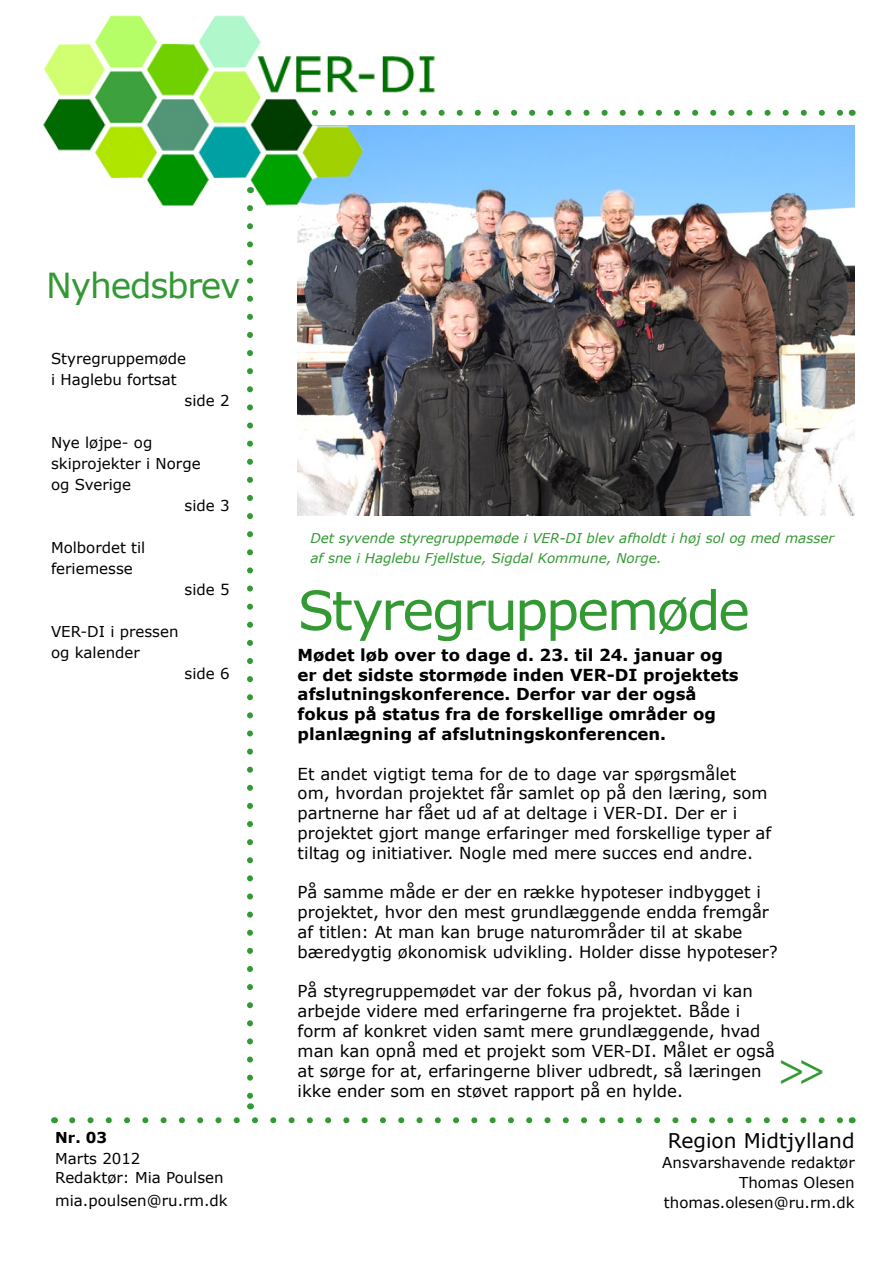
<style>
.page{position:relative;width:893px;height:1263px;background:#fff}
.page>*{position:absolute;margin:0;border:0;box-sizing:border-box;transform-origin:0 0}
.t1{font:54px "Verdana";letter-spacing:-.05em;color:#393}
.t2{font:45px "Myriad Pro";color:#393}
.t3{font:34.5px "Verdana";letter-spacing:-.035em;color:#393}
.t4{font:20.25px "Verdana";color:#000}
.t5{font:16.5px/19.8px "Verdana";color:#000}
.t6{font:700 16.5px/19.8px "Verdana";color:#000}
.t7{font:15px/20.2px "Verdana";color:#000}
.t8{font:700 15px "Verdana";color:#000}
.t9{font:italic 13.5px/19.8px "Verdana";color:#393}
</style>
<div class="page">
<svg style="left:456px;top:110px;width:387px;height:6px"></svg>
<svg style="left:247px;top:223px;width:6px;height:874px"></svg>
<img style="left:298px;top:125px;width:557px;height:391px">
<img style="left:43px;top:15px;width:403px;height:204px">
<svg style="left:72px;top:1117px;width:771px;height:6px"></svg>
<h3 class="t3" style="left:46px;top:263px;width:196px">Nyhedsbrev</h3>
<p class="t7" style="left:51px;top:348px;width:137px">Styregruppemøde</p>
<p class="t7" style="left:51px;top:369px;width:127px">i Haglebu fortsat</p>
<p class="t7" style="left:185px;top:390px;width:47px">side 2</p>
<p class="t7" style="left:51px;top:432px;width:103px">Nye løjpe- og</p>
<p class="t7" style="left:51px;top:453px;width:151px">skiprojekter i Norge</p>
<p class="t7" style="left:51px;top:474px;width:82px">og Sverige</p>
<p class="t7" style="left:185px;top:495px;width:47px">side 3</p>
<p class="t7" style="left:51px;top:537px;width:96px;line-height:21px">Molbordet til feriemesse</p>
<p class="t7" style="left:185px;top:579px;width:47px">side 5</p>
<p class="t7" style="left:51px;top:621px;width:129px;line-height:21px">VER-DI i pressen og kalender</p>
<p class="t7" style="left:185px;top:663px;width:47px">side 6</p>
<p class="t8" style="left:55px;top:1127px;width:54px">Nr. 03</p>
<p class="t7" style="left:55px;top:1148px;width:170px;line-height:19.5px">Marts 2012<br>Redaktør: Mia Poulsen</p>
<p class="t7" style="left:55px;top:1189px;width:174px">mia.poulsen@ru.rm.dk</p>
<p class="t9" style="left:310px;top:528px;width:525px">Det syvende styregruppemøde i VER-DI blev afholdt i høj sol og med masser af sne i Haglebu Fjellstue, Sigdal Kommune, Norge.</p>
<h1 class="t1" style="left:298px;top:576px;width:454px">Styregruppemøde</h1>
<p class="t6" style="left:298px;top:644px;width:442px">Mødet løb over to dage d. 23. til 24. januar og er det sidste stormøde inden VER-DI projektets afslutningskonference. Derfor var der også fokus på status fra de forskellige områder og planlægning af afslutningskonferencen.</p>
<p class="t5" style="left:298px;top:763px;width:475px">Et andet vigtigt tema for de to dage var spørgsmålet om, hvordan projektet får samlet op på den læring, som partnerne har fået ud af at deltage i VER-DI. Der er i projektet gjort mange erfaringer med forskellige typer af tiltag og initiativer. Nogle med mere succes end andre.</p>
<p class="t5" style="left:298px;top:882px;width:482px">På samme måde er der en række hypoteser indbygget i projektet, hvor den mest grundlæggende endda fremgår af titlen: At man kan bruge naturområder til at skabe bæredygtig økonomisk udvikling. Holder disse hypoteser?</p>
<p class="t5" style="left:298px;top:981px;width:479px">På styregruppemødet var der fokus på, hvordan vi kan arbejde videre med erfaringerne fra projektet. Både i form af konkret viden samt mere grundlæggende, hvad man kan opnå med et projekt som VER-DI. Målet er også at sørge for at, erfaringerne bliver udbredt, så læringen ikke ender som en støvet rapport på en hylde.</p>
<h2 class="t2" style="left:778px;top:1041px;width:49px">&gt;&gt;</h2>
<p class="t4" style="left:668px;top:1127px;width:188px">Region Midtjylland</p>
<p class="t7" style="left:662px;top:1152px;width:194px;text-align:right">Ansvarshavende redaktør<br>Thomas Olesen thomas.olesen@ru.rm.dk</p>
</div>
